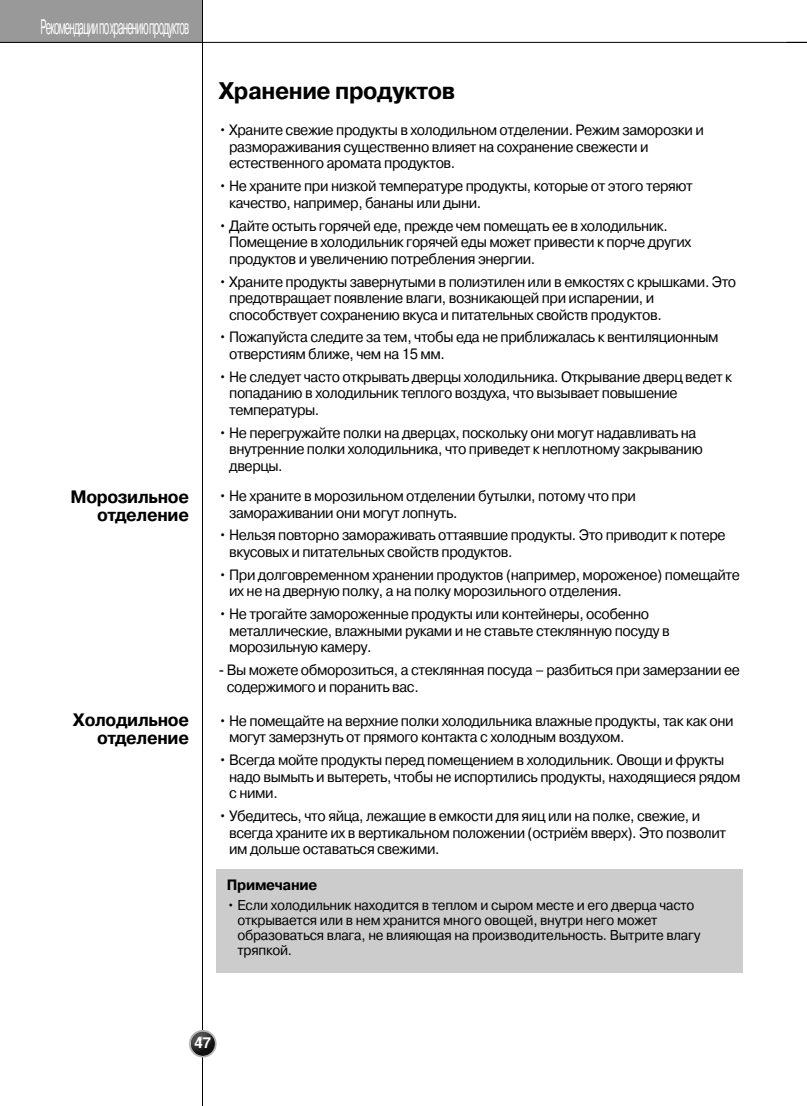
<style>
.page{position:relative;width:807px;height:1106px;background:#fff}
.page>*{position:absolute;margin:0;border:0;box-sizing:border-box;transform-origin:0 0}
.t1{font:700 24px "Pragmatica C";letter-spacing:-.02em;color:#000;scale:.95 1}
.t2{font:21px "Pragmatica C";letter-spacing:-.085em;color:#fff;scale:.45 1}
.t3{font:700 18px/18px "Pragmatica C";letter-spacing:-.02em;color:#000;text-align:right;scale:.95 1}
.t4{font:15px/16.5px "Pragmatica C";letter-spacing:-.03em;color:#000;scale:.95 1}
.t5{font:700 15px "Pragmatica C";letter-spacing:-.02em;color:#000;scale:.95 1}
.t6{font:700 15px "Helvetica";color:#fff}
.t7{font:14.25px/15px "Pragmatica C";letter-spacing:-.02em;color:#000;scale:.95 1}
</style>
<div class="page">
<div style="left:0;top:0;width:202px;height:43px;background:#999"></div>
<hr style="left:202px;top:0;width:1px;height:1105px;background:#000">
<svg style="left:189px;top:1029px;width:28px;height:28px"></svg>
<img style="left:191px;top:1031px;width:24px;height:24px;border-radius:50%">
<hr style="left:0;top:42px;width:807px;height:1px;background:#000">
<div style="left:217px;top:869px;width:526px;height:103px;background:#ccc"></div>
<h2 class="t2" style="left:41px;top:19px;width:332px">Рекомендации по хранению продуктов</h2>
<p class="t3" style="left:70px;top:489px;width:126px">Морозильное отделение</p>
<p class="t3" style="left:73px;top:712px;width:124px">Холодильное отделение</p>
<h1 class="t1" style="left:218px;top:81px;width:251px">Хранение продуктов</h1>
<p class="t4" style="left:229px;top:123px;width:501px;text-indent:-11px">• Храните свежие продукты в холодильном отделении. Режим заморозки и размораживания существенно влияет на сохранение свежести и естественного аромата продуктов.</p>
<p class="t4" style="left:229px;top:179px;width:489px;text-indent:-11px">• Не храните при низкой температуре продукты, которые от этого теряют качество, например, бананы или дыни.</p>
<p class="t4" style="left:229px;top:218px;width:488px;text-indent:-11px">• Дайте остыть горячей еде, прежде чем помещать ее в холодильник.<br>Помещение в холодильник горячей еды может привести к порче других продуктов и увеличению потребления энергии.</p>
<p class="t4" style="left:229px;top:274px;width:535px;text-indent:-11px">• Храните продукты завернутыми в полиэтилен или в емкостях с крышками. Это предотвращает появление влаги, возникающей при испарении, и способствует сохранению вкуса и питательных свойств продуктов.</p>
<p class="t4" style="left:229px;top:330px;width:517px;text-indent:-11px">• Пожапуйcта cлeдите за тем, чтобы eдa не приближaлacь к вентиляционным отвeрcтиям ближe, чeм на 15 мм.</p>
<p class="t4" style="left:229px;top:369px;width:531px;text-indent:-11px">• Не следует часто открывать дверцы холодильника. Открывание дверц ведет к попаданию в холодильник теплого воздуха, что вызывает повышение температуры.</p>
<p class="t4" style="left:229px;top:425px;width:500px;text-indent:-11px">• Не перегружайте полки на дверцах, поскольку они могут надавливать на внутренние полки холодильника, что приведет к неплотному закрыванию дверцы.</p>
<p class="t4" style="left:229px;top:488px;width:430px;text-indent:-11px">• Не храните в морозильном отделении бутылки, потому что при замораживании они могут лопнуть.</p>
<p class="t4" style="left:229px;top:528px;width:524px;text-indent:-11px">• Нельзя повторно замораживать оттаявшие продукты. Это приводит к потере вкусовых и питательных свойств продуктов.</p>
<p class="t4" style="left:229px;top:567px;width:539px;text-indent:-11px">• При долговременном хранении продуктов (например, мороженое) помещайте их не на дверную полку, а на полку морозильного отделения.</p>
<p class="t4" style="left:229px;top:606px;width:465px;text-indent:-11px">• Не трогайте замороженные продукты или контейнеры, особенно металлические, влажными руками и не ставьте стеклянную посуду в морозильную камеру.</p>
<p class="t4" style="left:227px;top:662px;width:542px;text-indent:-8px">- Вы можете обморозиться, а стеклянная посуда – разбиться при замерзании ее содержимого и поранить вас.</p>
<p class="t4" style="left:229px;top:713px;width:533px;text-indent:-11px">• Не помещайте на верхние полки холодильника влажные продукты, так как они могут замерзнуть от прямого контакта с холодным воздухом.</p>
<p class="t4" style="left:229px;top:752px;width:540px;text-indent:-11px">• Всегда мойте продукты перед помещением в холодильник. Овощи и фрукты надо вымыть и вытереть, чтобы не испортились продукты, находящиеся рядом с ними.</p>
<p class="t4" style="left:229px;top:808px;width:525px;text-indent:-11px">• Убедитесь, что яйца, лежащие в емкости для яиц или на полке, свежие, и всегда храните их в вертикальном положении (остриём вверх). Это позволит им дольше оставаться свежими.</p>
<p class="t5" style="left:227px;top:879px;width:97px">Примечание</p>
<p class="t7" style="left:237px;top:898px;width:489px;text-indent:-11px">• Если холодильник находится в теплом и сыром месте и его дверца часто открывается или в нем хранится много овощей, внутри него может образоваться влага, не влияющая на производительность. Вытрите влагу тряпкой.</p>
<p class="t6" style="left:194px;top:1037px;width:18px">47</p>
</div>
